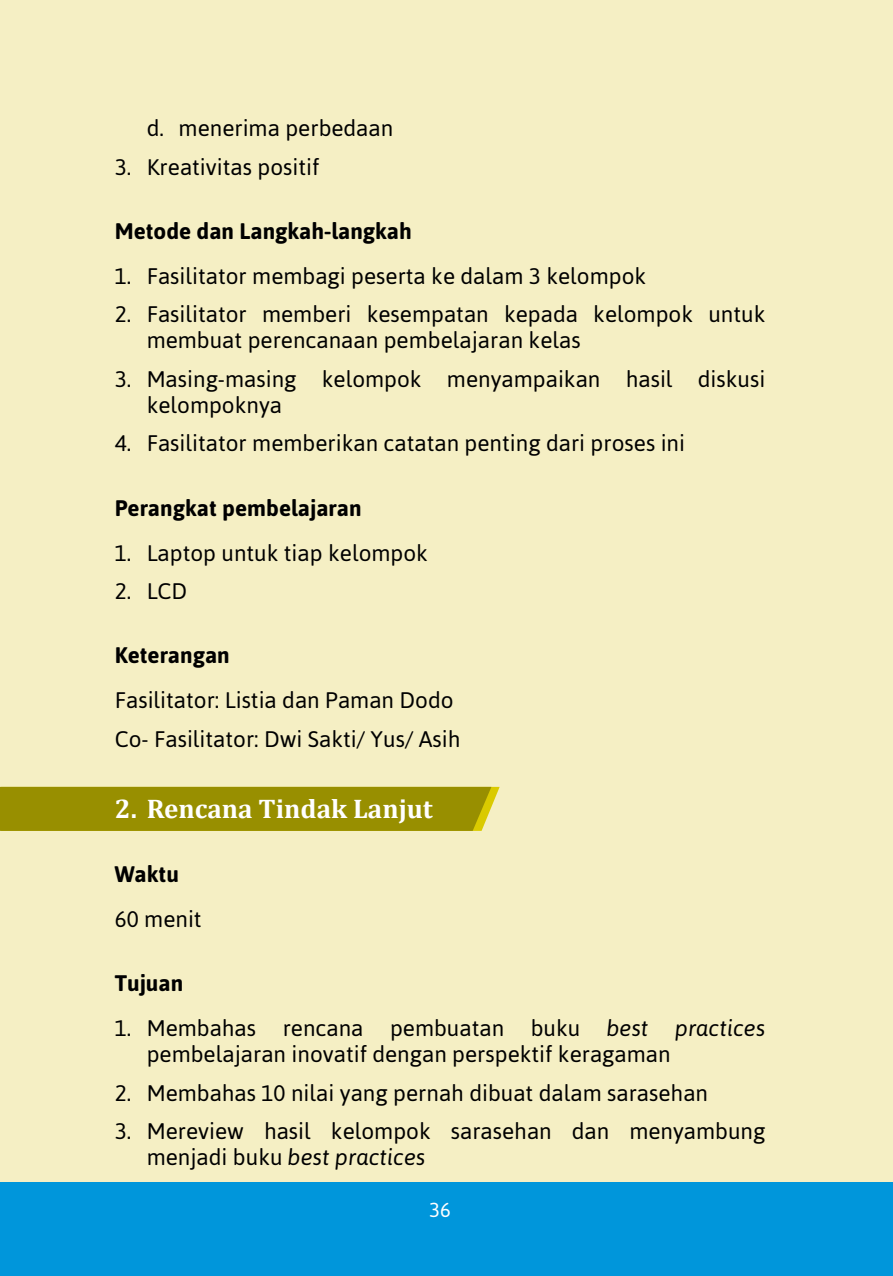
<style>
.page{position:relative;width:893px;height:1276px;background:#fff}
.page>*{position:absolute;margin:0;border:0;box-sizing:border-box;transform-origin:0 0}
.t1{font:700 27px "Cambria";color:#fff}
.t2{font:22.5px/25.9px "Asap";color:#000}
.t3{font:700 22.5px "Asap";color:#000}
.t4{font:20.25px "Asap";color:#fff}
.s1{font-weight:700}
.s2{font-style:italic}
</style>
<div class="page">
<div style="left:0;top:1182px;width:893px;height:94px;background:#0096db"></div>
<div style="left:0;top:0;width:893px;height:1182px;background:#f5efc4"></div>
<div style="left:0;top:787px;width:500px;height:44px;background:#988f00"></div>
<p class="t2" style="left:147px;top:115px;width:248px">d. menerima perbedaan</p>
<p class="t2" style="left:115px;top:153px;width:206px">3. Kreativitas positif</p>
<p class="t3" style="left:115px;top:218px;width:299px">Metode dan Langkah-langkah</p>
<p class="t2" style="left:115px;top:263px;width:533px">1. Fasilitator membagi peserta ke dalam 3 kelompok</p>
<p class="t2" style="left:147px;top:301px;width:620px;text-indent:-32px">2. Fasilitator memberi kesempatan kepada kelompok untuk membuat perencanaan pembelajaran kelas</p>
<p class="t2" style="left:147px;top:366px;width:620px;text-indent:-32px">3. Masing-masing kelompok menyampaikan hasil diskusi kelompoknya</p>
<p class="t2" style="left:115px;top:430px;width:572px">4. Fasilitator memberikan catatan penting dari proses ini</p>
<p class="t3" style="left:115px;top:494px;width:248px">Perangkat pembelajaran</p>
<p class="t2" style="left:115px;top:539px;width:315px">1. Laptop untuk tiap kelompok</p>
<p class="t2" style="left:115px;top:578px;width:74px">2. LCD</p>
<p class="t2" style="left:115px;top:633px;width:340px;line-height:45px"><span class="s1">Keterangan<br></span>Fasilitator: Listia dan Paman Dodo</p>
<p class="t2" style="left:115px;top:726px;width:347px">Co- Fasilitator: Dwi Sakti/ Yus/ Asih</p>
<p class="t1" style="left:115px;top:789px;width:319px">2. Rencana Tindak Lanjut</p>
<p class="t2" style="left:115px;top:851px;width:88px;line-height:45px"><span class="s1">Waktu<br></span>60 menit</p>
<p class="t3" style="left:115px;top:970px;width:70px">Tujuan</p>
<p class="t2" style="left:147px;top:1015px;width:620px;text-indent:-32px">1. Membahas rencana pembuatan buku <span class="s2">best practices </span>pembelajaran inovatif dengan perspektif keragaman</p>
<p class="t2" style="left:115px;top:1079px;width:595px">2. Membahas 10 nilai yang pernah dibuat dalam sarasehan</p>
<p class="t2" style="left:147px;top:1118px;width:620px;text-indent:-32px">3. Mereview hasil kelompok sarasehan dan menyambung menjadi buku <span class="s2">best practices</span></p>
<p class="t4" style="left:429px;top:1198px;width:23px">36</p>
</div>
